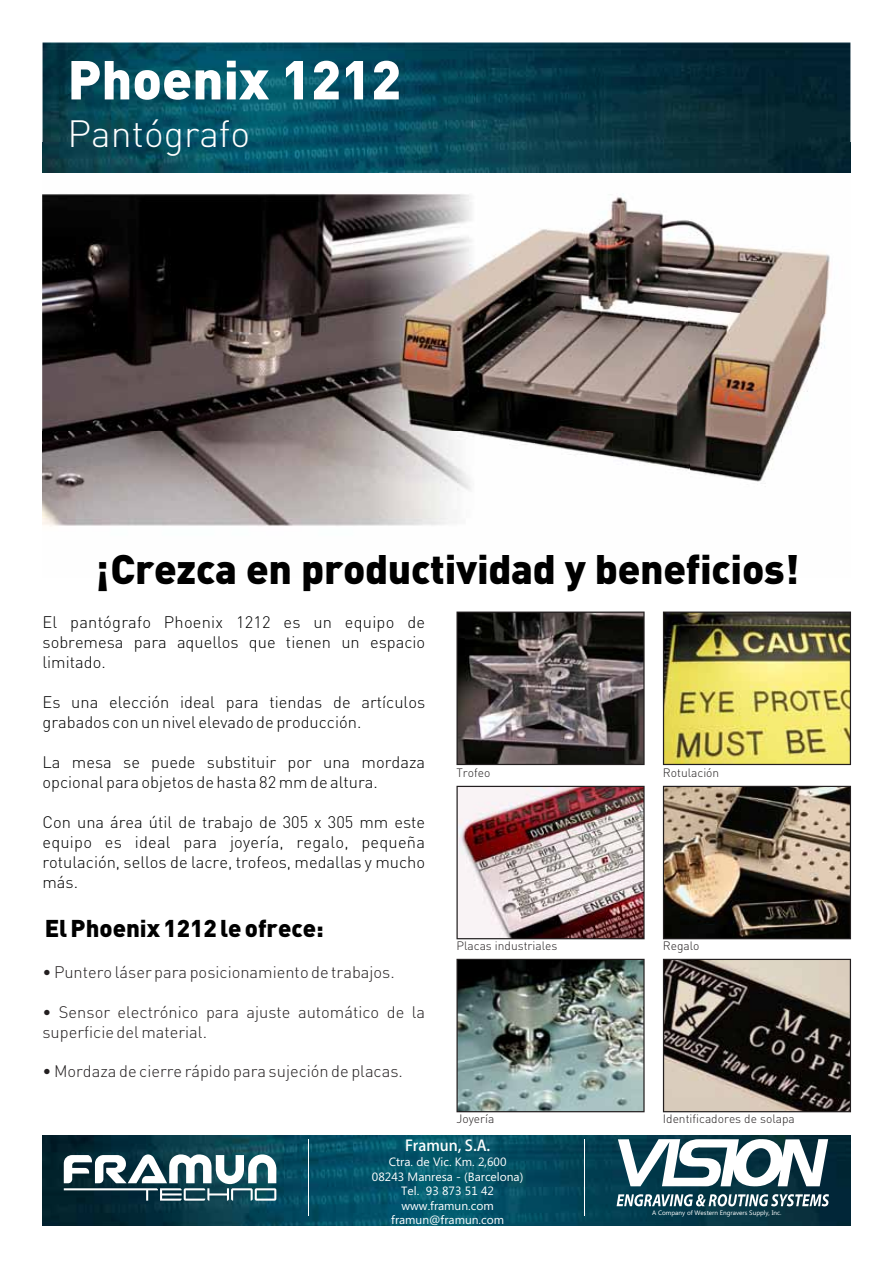
<style>
.page{position:relative;width:893px;height:1263px;background:#fff}
.page>*{position:absolute;margin:0;border:0;box-sizing:border-box;transform-origin:0 0}
.t1{font:900 54px "DIN";color:#fff}
.t2{font:900 40.8px "DIN";letter-spacing:-.01em;color:#000}
.t3{font:300 37.5px "DIN";color:#fff}
.t4{font:900 24px "DIN";color:#000}
.t5{font:300 16.5px/20px "DIN";color:#000;text-align:justify}
.t6{font:300 16.5px/20px "DIN";color:#231f20}
.t7{font:700 15px "Adobe Fan Heiti Std";color:#fff}
.t8{font:12px/14.4px "Ebrima";color:#fff;text-align:center}
.t9{font:300 12px "DIN";color:#231f20}
.t10{font:6.45px "Ebrima";color:#fff}
</style>
<div class="page">
<img style="left:42px;top:142px;width:323px;height:290px">
<img style="left:365px;top:172px;width:323px;height:260px">
<img style="left:688px;top:172px;width:162px;height:310px">
<img style="left:42px;top:432px;width:647px;height:95px">
<img style="left:456px;top:786px;width:189px;height:153px">
<svg style="left:456px;top:959px;width:189px;height:153px"></svg>
<img style="left:663px;top:786px;width:188px;height:153px">
<svg style="left:663px;top:959px;width:188px;height:153px"></svg>
<img style="left:663px;top:611px;width:188px;height:154px">
<svg style="left:456px;top:611px;width:189px;height:154px"></svg>
<img style="left:43px;top:42px;width:807px;height:100px">
<img style="left:43px;top:142px;width:807px;height:30px">
<img style="left:43px;top:1135px;width:807px;height:91px">
<hr style="left:308px;top:1140px;width:1px;height:76px;background:#fff">
<hr style="left:584px;top:1140px;width:1px;height:76px;background:#fff">
<svg style="left:618px;top:1137px;width:210px;height:51px"></svg>
<svg style="left:617px;top:1194px;width:212px;height:12px"></svg>
<svg style="left:64px;top:1154px;width:212px;height:46px"></svg>
<h1 class="t1" style="left:68px;top:60px;width:335px">Phoenix 1212</h1>
<h3 class="t3" style="left:68px;top:120px;width:184px">Pantógrafo</h3>
<h2 class="t2" style="left:96px;top:554px;width:705px">¡Crezca en productividad y beneficios!</h2>
<p class="t5" style="left:43px;top:614px;width:384px">El pantógrafo Phoenix 1212 es un equipo de sobremesa para aquellos que tienen un espacio limitado.</p>
<p class="t5" style="left:43px;top:694px;width:384px">Es una elección ideal para tiendas de artículos grabados con un nivel elevado de producción.</p>
<p class="t5" style="left:43px;top:754px;width:384px">La mesa se puede substituir por una mordaza opcional para objetos de hasta 82 mm de altura.</p>
<p class="t5" style="left:43px;top:814px;width:384px">Con una área útil de trabajo de 305 x 305 mm este equipo es ideal para joyería, regalo, pequeña rotulación, sellos de lacre, trofeos, medallas y mucho más.</p>
<h3 class="t4" style="left:45px;top:919px;width:281px">El Phoenix 1212 le ofrece:</h3>
<p class="t6" style="left:42px;top:963px;width:354px">• Puntero láser para posicionamiento de trabajos.</p>
<p class="t6" style="left:42px;top:1003px;width:384px">• Sensor electrónico para ajuste automático de la superficie del material.</p>
<p class="t6" style="left:42px;top:1063px;width:362px">• Mordaza de cierre rápido para sujeción de placas.</p>
<p class="t9" style="left:456px;top:768px;width:35px">Trofeo</p>
<p class="t9" style="left:456px;top:941px;width:102px">Placas industriales</p>
<p class="t9" style="left:456px;top:1114px;width:39px">Joyería</p>
<p class="t7" style="left:405px;top:1138px;width:87px">Framun, S.A.</p>
<p class="t8" style="left:372px;top:1156px;width:153px">Ctra. de Vic. Km. 2,600<br>08243 Manresa - (Barcelona)<br>Tel. 93 873 51 42 www.framun.com framun@framun.com</p>
<p class="t9" style="left:663px;top:768px;width:58px">Rotulación</p>
<p class="t9" style="left:663px;top:941px;width:38px">Regalo</p>
<p class="t9" style="left:663px;top:1114px;width:133px">Identificadores de solapa</p>
<p class="t10" style="left:652px;top:1211px;width:131px">A Company of Western Engravers Supply, Inc.</p>
</div>
